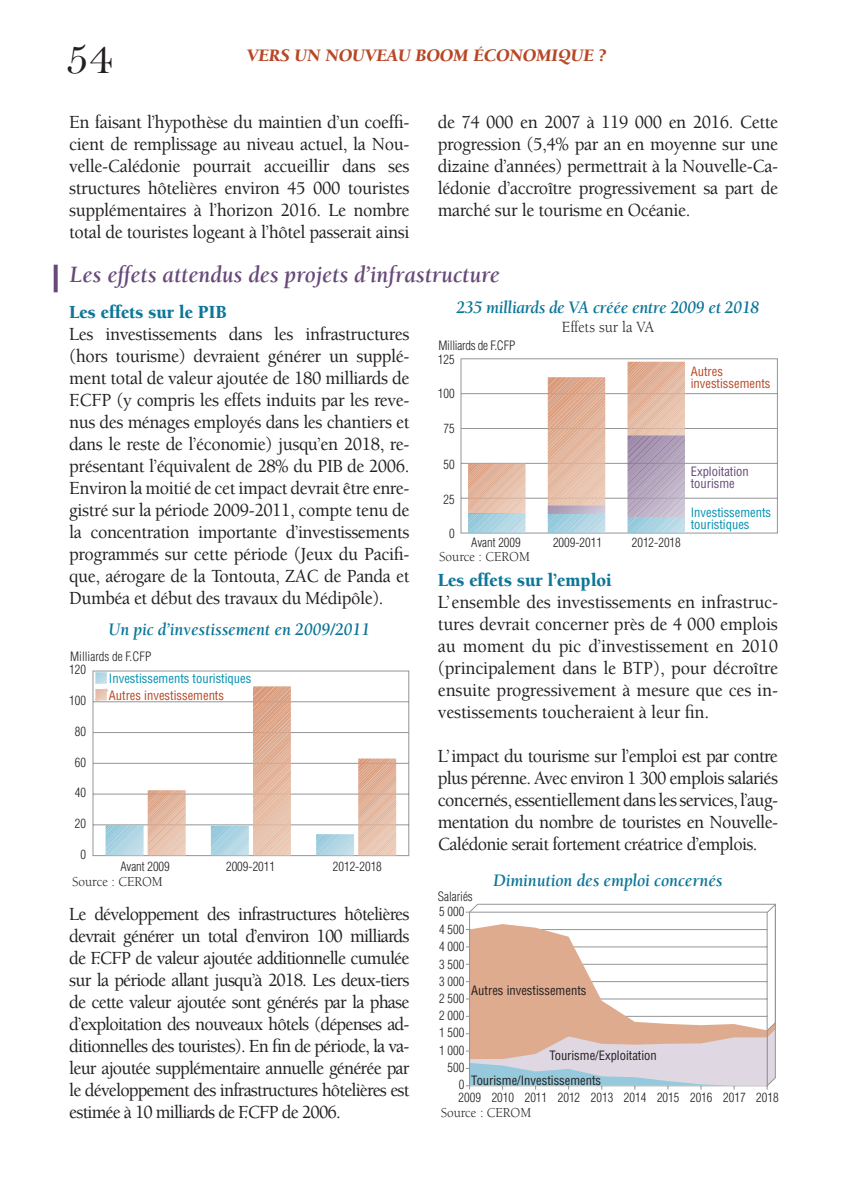
<style>
.page{position:relative;width:853px;height:1194px;background:#fff}
.page>*{position:absolute;margin:0;border:0;box-sizing:border-box;transform-origin:0 0}
.t1{font:48px "Bell";color:#231f20}
.t2{font:italic 700 24px "Berkeley";color:#67497a;scale:.95 1}
.t3{font:500 19px/22px "Berkeley";letter-spacing:-.02em;color:#231f20;text-align:justify;scale:.95 1}
.t4{font:900 19px "Berkeley";color:#0c7699;scale:.95 1}
.t5{font:italic 700 18px "Berkeley";letter-spacing:-.005em;color:#0c7699;scale:.95 1}
.t6{font:italic 900 18px "Berkeley";color:#b74726}
.t7{font:16px "Berkeley";color:#231f20;scale:.95 1}
.t8{font:14px "Berkeley";color:#231f20;scale:.95 1}
.t9{font:300 condensed 12.6px "Helvetica";color:#231f20}
.t10{font:condensed 12.6px/24.6px "Helvetica";color:#231f20}
.t11{font:condensed 12.6px/12px "Helvetica";color:#0091b2}
.t12{font:condensed 12.6px/12px "Helvetica";color:#b74726}
.t13{font:condensed 12.6px/12px "Helvetica";color:#67497a}
.t14{font:300 condensed 12.6px "Helvetica";letter-spacing:-.02em;color:#231f20}
</style>
<div class="page">
<svg style="left:92px;top:670px;width:317px;height:186px"></svg>
<svg style="left:106px;top:790px;width:80px;height:65px"></svg>
<svg style="left:211px;top:686px;width:80px;height:169px"></svg>
<svg style="left:316px;top:758px;width:80px;height:97px"></svg>
<svg style="left:95px;top:672px;width:13px;height:29px"></svg>
<svg style="left:460px;top:358px;width:318px;height:175px"></svg>
<svg style="left:468px;top:463px;width:58px;height:70px;background:#d4c2b6"></svg>
<svg style="left:548px;top:377px;width:58px;height:156px;background:#d9b9a8"></svg>
<svg style="left:627px;top:361px;width:58px;height:172px;background:#c8b3b6"></svg>
<hr style="left:466px;top:1085px;width:301px;height:1px;background:#939598">
<hr style="left:466px;top:1067px;width:301px;height:1px;background:#939598">
<hr style="left:466px;top:1050px;width:301px;height:1px;background:#939598">
<hr style="left:466px;top:1033px;width:301px;height:1px;background:#939598">
<hr style="left:466px;top:1015px;width:301px;height:1px;background:#939598">
<hr style="left:466px;top:998px;width:301px;height:1px;background:#939598">
<hr style="left:466px;top:981px;width:301px;height:1px;background:#939598">
<hr style="left:466px;top:963px;width:301px;height:1px;background:#939598">
<hr style="left:466px;top:946px;width:301px;height:1px;background:#939598">
<hr style="left:466px;top:929px;width:301px;height:1px;background:#939598">
<hr style="left:466px;top:911px;width:301px;height:1px;background:#939598">
<svg style="left:469px;top:903px;width:307px;height:186px"></svg>
<svg style="left:54px;top:264px;width:4px;height:28px"></svg>
<p class="t1" style="left:65px;top:29px;width:49px">54</p>
<p class="t6" style="left:247px;top:45px;width:361px">VERS UN NOUVEAU BOOM ÉCONOMIQUE ?</p>
<p class="t3" style="left:69px;top:111px;width:360px">En faisant l’hypothèse du maintien d’un coeffi&shy;cient de remplissage au niveau actuel, la Nou&shy;velle-Calédonie pourrait accueillir dans ses structures hôtelières environ 45 000 touristes supplémentaires à l’horizon 2016. Le nombre total de touristes logeant à l’hôtel passerait ainsi</p>
<p class="t3" style="left:438px;top:111px;width:360px">de 74 000 en 2007 à 119 000 en 2016. Cette progression (5,4% par an en moyenne sur une dizaine d’années) permettrait à la Nouvelle-Ca&shy;lédonie d’accroître progressivement sa part de marché sur le tourisme en Océanie.</p>
<p class="t2" style="left:70px;top:262px;width:454px">Les effets attendus des projets d’infrastructure</p>
<p class="t4" style="left:69px;top:302px;width:167px">Les effets sur le PIB</p>
<p class="t3" style="left:69px;top:323px;width:360px">Les investissements dans les infrastructures (hors tourisme) devraient générer un supplé&shy;ment total de valeur ajoutée de 180 milliards de F.CFP (y compris les effets induits par les reve&shy;nus des ménages employés dans les chantiers et dans le reste de l’économie) jusqu’en 2018, re&shy;présentant l’équivalent de 28% du PIB de 2006.<br>Environ la moitié de cet impact devrait être enre&shy;gistré sur la période 2009-2011, compte tenu de la concentration importante d’investissements programmés sur cette période (Jeux du Pacifi&shy;que, aérogare de la Tontouta, ZAC de Panda et Dumbéa et début des travaux du Médipôle).</p>
<p class="t5" style="left:108px;top:620px;width:277px">Un pic d’investissement en 2009/2011</p>
<p class="t9" style="left:70px;top:648px;width:83px">Milliards de F.CFP</p>
<p class="t9" style="left:69px;top:662px;width:18px">120</p>
<p class="t9" style="left:69px;top:693px;width:18px">100</p>
<p class="t9" style="left:75px;top:723px;width:13px">80</p>
<p class="t9" style="left:75px;top:754px;width:13px">60</p>
<p class="t9" style="left:75px;top:785px;width:13px">40</p>
<p class="t9" style="left:75px;top:816px;width:13px">20</p>
<p class="t9" style="left:80px;top:846px;width:7px">0</p>
<p class="t11" style="left:109px;top:671px;width:144px">Investissements touristiques</p>
<p class="t12" style="left:109px;top:689px;width:117px">Autres investissements</p>
<p class="t9" style="left:120px;top:859px;width:51px">Avant 2009</p>
<p class="t9" style="left:226px;top:859px;width:50px">2009-2011</p>
<p class="t9" style="left:333px;top:859px;width:50px">2012-2018</p>
<p class="t8" style="left:72px;top:874px;width:97px">Source : CEROM</p>
<p class="t3" style="left:69px;top:902px;width:360px">Le développement des infrastructures hôtelières devrait générer un total d’environ 100 milliards de F.CFP de valeur ajoutée additionnelle cumulée sur la période allant jusqu’à 2018. Les deux-tiers de cette valeur ajoutée sont générés par la phase d’exploitation des nouveaux hôtels (dépenses ad&shy;ditionnelles des touristes). En fin de période, la va&shy;leur ajoutée supplémentaire annuelle générée par le développement des infrastructures hôtelières est estimée à 10 milliards de F.CFP de 2006.</p>
<p class="t5" style="left:456px;top:298px;width:320px">235 milliards de VA créée entre 2009 et 2018</p>
<p class="t7" style="left:562px;top:318px;width:98px">Effets sur la VA</p>
<p class="t14" style="left:438px;top:337px;width:78px">Milliards de F.CFP</p>
<p class="t9" style="left:438px;top:351px;width:18px">125</p>
<p class="t9" style="left:438px;top:386px;width:18px">100</p>
<p class="t9" style="left:443px;top:421px;width:13px">75</p>
<p class="t9" style="left:443px;top:457px;width:13px">50</p>
<p class="t9" style="left:443px;top:491px;width:13px">25</p>
<p class="t9" style="left:449px;top:526px;width:7px">0</p>
<p class="t9" style="left:471px;top:534px;width:51px">Avant 2009</p>
<p class="t9" style="left:553px;top:534px;width:50px">2009-2011</p>
<p class="t9" style="left:632px;top:534px;width:50px">2012-2018</p>
<p class="t8" style="left:439px;top:549px;width:97px">Source : CEROM</p>
<p class="t12" style="left:691px;top:365px;width:81px">Autres investissements</p>
<p class="t13" style="left:691px;top:465px;width:60px">Exploitation tourisme</p>
<p class="t11" style="left:691px;top:506px;width:82px">Investissements touristiques</p>
<p class="t4" style="left:438px;top:570px;width:184px">Les effets sur l’emploi</p>
<p class="t3" style="left:438px;top:591px;width:360px">L’ensemble des investissements en infrastruc&shy;tures devrait concerner près de 4 000 emplois au moment du pic d’investissement en 2010 (principalement dans le BTP), pour décroître ensuite progressivement à mesure que ces in&shy;vestissements toucheraient à leur fin.</p>
<p class="t3" style="left:438px;top:745px;width:360px">L’impact du tourisme sur l’emploi est par contre plus pérenne. Avec environ 1 300 emplois salariés concernés, essentiellement dans les services, l’aug&shy;mentation du nombre de touristes en Nouvelle-Calédonie serait fortement créatrice d’emplois.</p>
<p class="t9" style="left:438px;top:889px;width:37px">Salariés</p>
<p class="t9" style="left:439px;top:903px;width:27px">5 000</p>
<p class="t9" style="left:439px;top:922px;width:27px">4 500</p>
<p class="t9" style="left:439px;top:939px;width:27px">4 000</p>
<p class="t9" style="left:439px;top:956px;width:27px">3 500</p>
<p class="t5" style="left:493px;top:870px;width:243px">Diminution des emploi concernés</p>
<p class="t9" style="left:439px;top:973px;width:27px">3 000</p>
<p class="t10" style="left:471px;top:977px;width:117px">Autres investissements</p>
<p class="t9" style="left:439px;top:990px;width:27px">2 500</p>
<p class="t9" style="left:439px;top:1008px;width:27px">2 000</p>
<p class="t9" style="left:439px;top:1025px;width:27px">1 500</p>
<p class="t9" style="left:439px;top:1042px;width:27px">1 000</p>
<p class="t10" style="left:471px;top:1043px;width:187px;text-indent:78px">Tourisme/Exploitation<br>Tourisme/Investissements</p>
<p class="t9" style="left:447px;top:1059px;width:18px">500</p>
<p class="t9" style="left:459px;top:1076px;width:7px">0</p>
<p class="t9" style="left:459px;top:1089px;width:24px">2009</p>
<p class="t9" style="left:492px;top:1089px;width:24px">2010</p>
<p class="t9" style="left:525px;top:1089px;width:24px">2011</p>
<p class="t9" style="left:558px;top:1089px;width:24px">2012</p>
<p class="t9" style="left:591px;top:1089px;width:24px">2013</p>
<p class="t9" style="left:624px;top:1089px;width:24px">2014</p>
<p class="t9" style="left:657px;top:1089px;width:24px">2015</p>
<p class="t8" style="left:441px;top:1105px;width:97px">Source : CEROM</p>
<p class="t9" style="left:690px;top:1089px;width:24px">2016</p>
<p class="t9" style="left:723px;top:1089px;width:24px">2017</p>
<p class="t9" style="left:756px;top:1089px;width:24px">2018</p>
</div>
